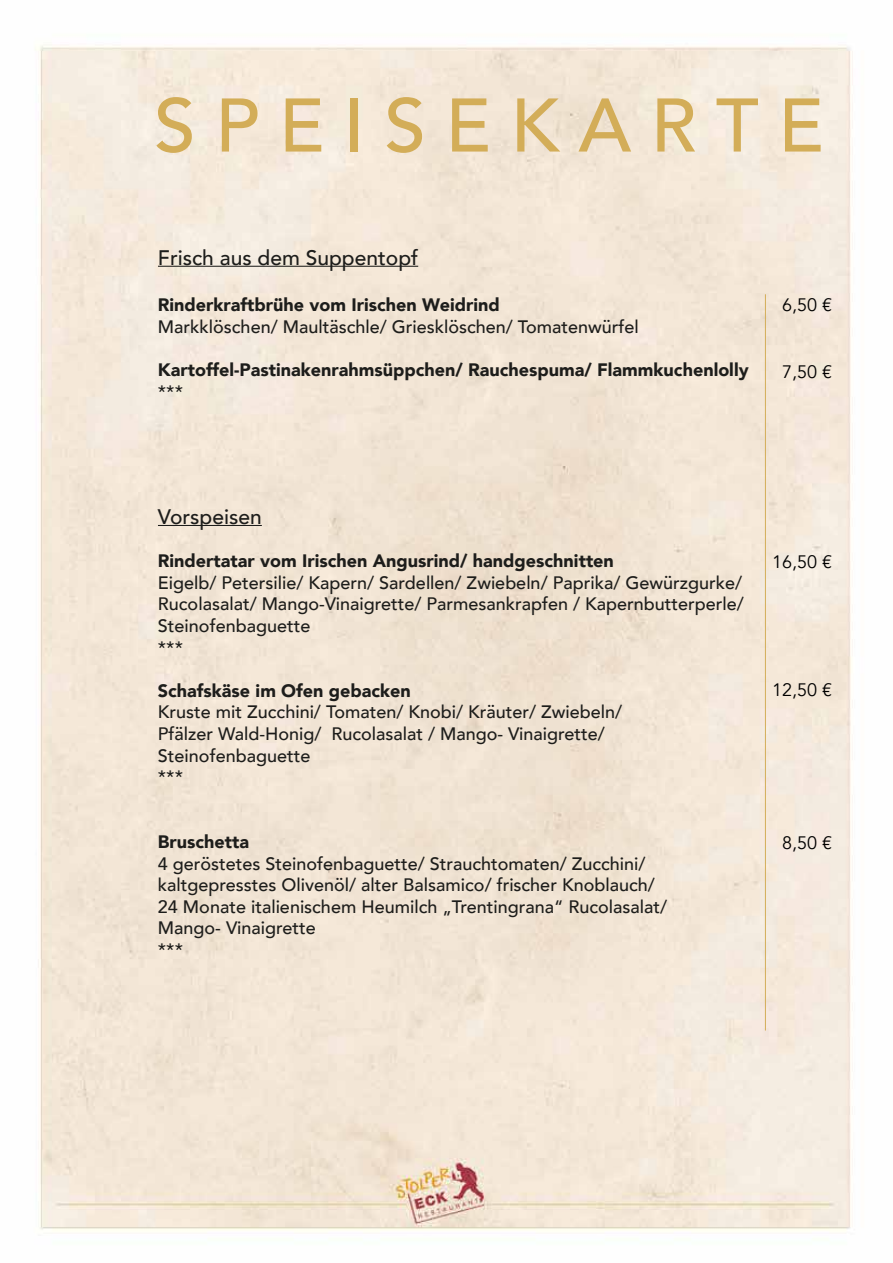
<style>
.page{position:relative;width:893px;height:1263px;background:#fff}
.page>*{position:absolute;margin:0;border:0;box-sizing:border-box;transform-origin:0 0}
.t1{font:500 75px "Avenir";color:#d3ad58}
.t2{font:500 21px "Avenir";color:#1d1d1b}
.t3{font:500 18px/21.6px "Avenir";color:#1d1d1b}
.t4{font:900 18px "Avenir";color:#1d1d1b}
.t5{font:18px "Avenir";color:#000}
</style>
<div class="page">
<img style="left:35px;top:44px;width:818px;height:1187px">
<hr style="left:158px;top:266px;width:260px;height:1px;background:#1d1d1b">
<hr style="left:158px;top:525px;width:104px;height:1px;background:#1d1d1b">
<hr style="left:765px;top:294px;width:1px;height:736px;background:#d3ad58">
<h1 class="t1" style="left:154px;top:61px;width:671px">S P E I S E K A R T E</h1>
<p class="t2" style="left:158px;top:239px;width:262px">Frisch aus dem Suppentopf</p>
<p class="t4" style="left:158px;top:290px;width:343px">Rinderkraftbrühe vom Irischen Weidrind</p>
<p class="t3" style="left:158px;top:315px;width:482px">Markklöschen/ Maultäschle/ Griesklöschen/ Tomatenwürfel</p>
<p class="t4" style="left:158px;top:355px;width:592px">Kartoffel-Pastinakenrahmsüppchen/ Rauchespuma/ Flammkuchenlolly</p>
<p class="t3" style="left:158px;top:380px;width:27px">***</p>
<p class="t5" style="left:782px;top:295px;width:52px">6,50 €</p>
<p class="t5" style="left:782px;top:361px;width:52px">7,50 €</p>
<p class="t2" style="left:158px;top:498px;width:105px">Vorspeisen</p>
<p class="t4" style="left:158px;top:545px;width:457px">Rindertatar vom Irischen Angusrind/ handgeschnitten</p>
<p class="t3" style="left:158px;top:571px;width:587px">Eigelb/ Petersilie/ Kapern/ Sardellen/ Zwiebeln/ Paprika/ Gewürzgurke/ Rucolasalat/ Mango-Vinaigrette/ Parmesankrapfen / Kapernbutterperle/ Steinofenbaguette<br>***</p>
<p class="t4" style="left:158px;top:675px;width:254px">Schafskäse im Ofen gebacken</p>
<p class="t3" style="left:158px;top:700px;width:466px">Kruste mit Zucchini/ Tomaten/ Knobi/ Kräuter/ Zwiebeln/ Pfälzer Wald-Honig/ Rucolasalat / Mango- Vinaigrette/ Steinofenbaguette<br>***</p>
<p class="t4" style="left:158px;top:826px;width:93px">Bruschetta</p>
<p class="t3" style="left:158px;top:851px;width:511px">4 geröstetes Steinofenbaguette/ Strauchtomaten/ Zucchini/ kaltgepresstes Olivenöl/ alter Balsamico/ frischer Knoblauch/ 24 Monate italienischem Heumilch „Trentingrana“ Rucolasalat/ Mango- Vinaigrette<br>***</p>
<p class="t5" style="left:772px;top:551px;width:62px">16,50 €</p>
<p class="t5" style="left:772px;top:679px;width:62px">12,50 €</p>
<p class="t5" style="left:782px;top:832px;width:52px">8,50 €</p>
</div>
